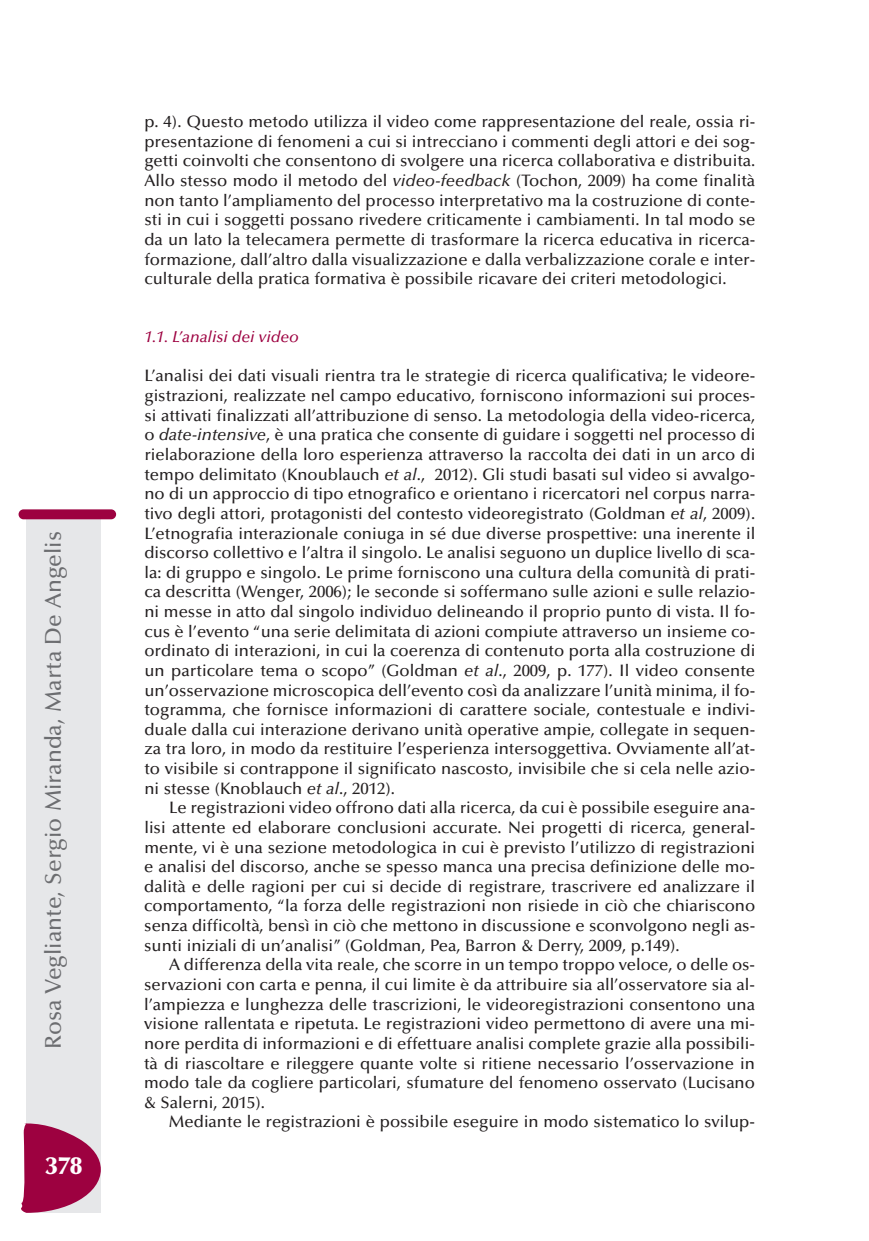
<style>
.page{position:relative;width:869px;height:1241px;background:#fff}
.page>*{position:absolute;margin:0;border:0;box-sizing:border-box;transform-origin:0 0}
.t1{font:900 24.5px "Optima";color:#fff}
.t2{font:500 22.75px "Optima";color:#6c6d70}
.t3{font:500 16.62px/19.6px "Optima";color:#231f20;text-align:justify}
.t4{font:italic 500 15.75px "Optima";color:#9d0140}
.s1{font-style:italic}
</style>
<div class="page">
<div style="left:27px;top:517px;width:74px;height:695px;background:#e6e7e9"></div>
<div style="left:19px;top:509px;width:97px;height:10px;background:#9d0140;border-radius:5px"></div>
<svg style="left:21px;top:1122px;width:80px;height:90px"></svg>
<h2 class="t2" style="left:44px;top:1048px;width:519px;rotate:-90deg">Rosa Vegliante, Sergio Miranda, Marta De Angelis</h2>
<h1 class="t1" style="left:45px;top:1155px;width:38px">378</h1>
<p class="t3" style="left:144px;top:113px;width:612px">p. 4). Questo metodo utilizza il video come rappresentazione del reale, ossia ri&shy;presentazione di fenomeni a cui si intrecciano i commenti degli attori e dei sog&shy;getti coinvolti che consentono di svolgere una ricerca collaborativa e distribuita.<br>Allo stesso modo il metodo del <span class="s1">video-feedback</span> (Tochon, 2009) ha come finalità non tanto l’ampliamento del processo interpretativo ma la costruzione di conte&shy;sti in cui i soggetti possano rivedere criticamente i cambiamenti. In tal modo se da un lato la telecamera permette di trasformare la ricerca educativa in ricerca&shy;formazione, dall’altro dalla visualizzazione e dalla verbalizzazione corale e inter&shy;culturale della pratica formativa è possibile ricavare dei criteri metodologici.</p>
<p class="t4" style="left:144px;top:331px;width:156px">1.1. L’analisi dei video</p>
<p class="t3" style="left:144px;top:367px;width:612px">L’analisi dei dati visuali rientra tra le strategie di ricerca qualificativa; le videore&shy;gistrazioni, realizzate nel campo educativo, forniscono informazioni sui proces&shy;si attivati finalizzati all’attribuzione di senso. La metodologia della video-ricerca, o <span class="s1">date-intensive</span>, è una pratica che consente di guidare i soggetti nel processo di rielaborazione della loro esperienza attraverso la raccolta dei dati in un arco di tempo delimitato (Knoublauch <span class="s1">et al</span>., 2012). Gli studi basati sul video si avvalgo&shy;no di un approccio di tipo etnografico e orientano i ricercatori nel corpus narra&shy;tivo degli attori, protagonisti del contesto videoregistrato (Goldman <span class="s1">et al</span>, 2009).<br>L’etnografia interazionale coniuga in sé due diverse prospettive: una inerente il discorso collettivo e l’altra il singolo. Le analisi seguono un duplice livello di sca&shy;la: di gruppo e singolo. Le prime forniscono una cultura della comunità di prati&shy;ca descritta (Wenger, 2006); le seconde si soffermano sulle azioni e sulle relazio&shy;ni messe in atto dal singolo individuo delineando il proprio punto di vista. Il fo&shy;cus è l’evento “una serie delimitata di azioni compiute attraverso un insieme co&shy;ordinato di interazioni, in cui la coerenza di contenuto porta alla costruzione di un particolare tema o scopo” (Goldman <span class="s1">et al</span>., 2009, p. 177). Il video consente un’osservazione microscopica dell’evento così da analizzare l’unità minima, il fo&shy;togramma, che fornisce informazioni di carattere sociale, contestuale e indivi&shy;duale dalla cui interazione derivano unità operative ampie, collegate in sequen&shy;za tra loro, in modo da restituire l’esperienza intersoggettiva. Ovviamente all’at&shy;to visibile si contrappone il significato nascosto, invisibile che si cela nelle azio&shy;ni stesse (Knoblauch <span class="s1">et al</span>., 2012).</p>
<p class="t3" style="left:144px;top:799px;width:612px;text-indent:25px">Le registrazioni video offrono dati alla ricerca, da cui è possibile eseguire ana&shy;lisi attente ed elaborare conclusioni accurate. Nei progetti di ricerca, general&shy;mente, vi è una sezione metodologica in cui è previsto l’utilizzo di registrazioni e analisi del discorso, anche se spesso manca una precisa definizione delle mo&shy;dalità e delle ragioni per cui si decide di registrare, trascrivere ed analizzare il comportamento, “la forza delle registrazioni non risiede in ciò che chiariscono senza difficoltà, bensì in ciò che mettono in discussione e sconvolgono negli as&shy;sunti iniziali di un’analisi” (Goldman, Pea, Barron &amp; Derry, 2009, p.149).</p>
<p class="t3" style="left:144px;top:956px;width:612px;text-indent:25px">A differenza della vita reale, che scorre in un tempo troppo veloce, o delle os&shy;servazioni con carta e penna, il cui limite è da attribuire sia all’osservatore sia al&shy;l’ampiezza e lunghezza delle trascrizioni, le videoregistrazioni consentono una visione rallentata e ripetuta. Le registrazioni video permettono di avere una mi&shy;nore perdita di informazioni e di effettuare analisi complete grazie alla possibili&shy;tà di riascoltare e rileggere quante volte si ritiene necessario l’osservazione in modo tale da cogliere particolari, sfumature del fenomeno osservato (Lucisano &amp; Salerni, 2015).</p>
<p class="t3" style="left:169px;top:1113px;width:587px">Mediante le registrazioni è possibile eseguire in modo sistematico lo svilup-</p>
</div>
